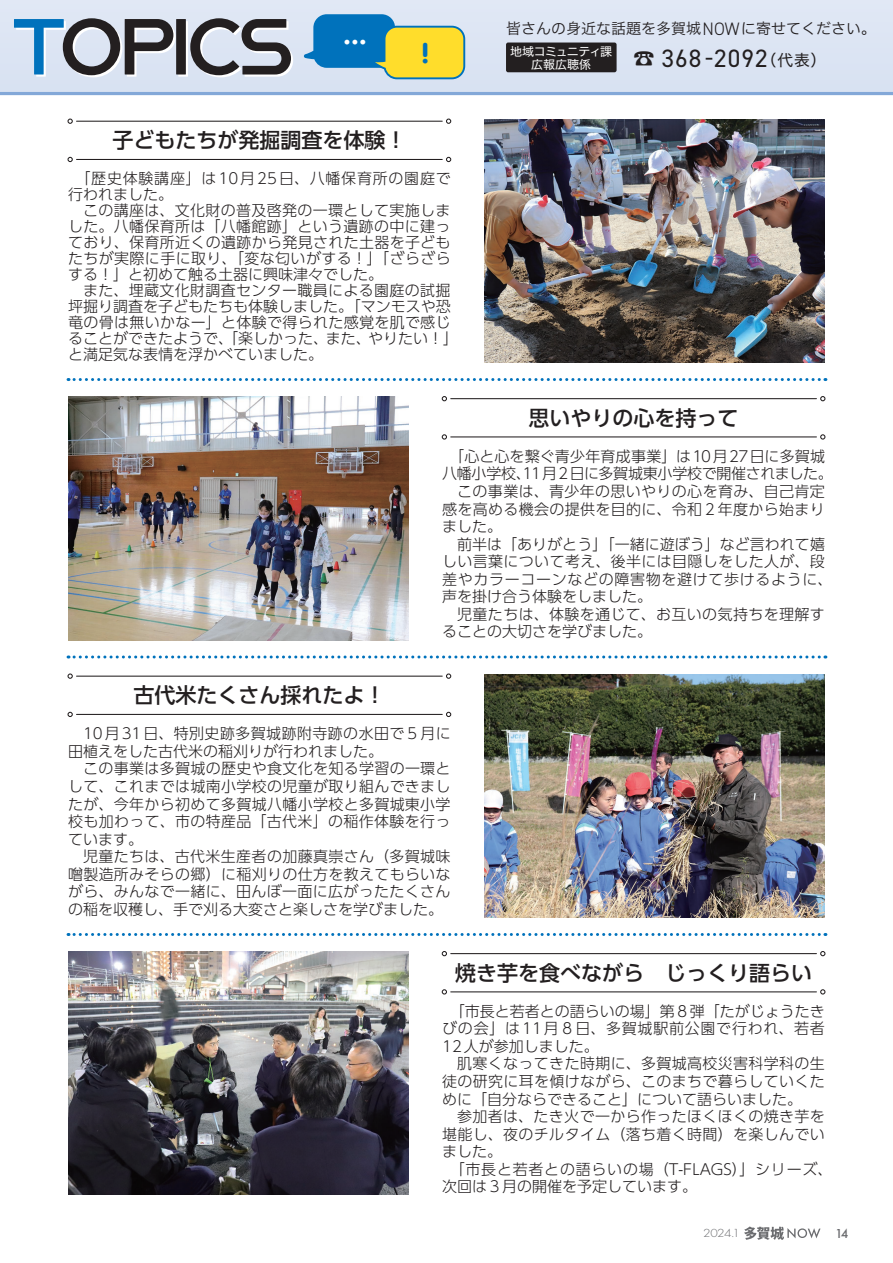
<style>
.page{position:relative;width:893px;height:1263px;background:#fff}
.page>*{position:absolute;margin:0;border:0;box-sizing:border-box;transform-origin:0 0}
.t1{font:29.7px "VAG Rundschrift D";color:#fff}
.t2{font:29.7px "VAG Rundschrift D";color:#0072bc}
.t3{font:25.2px "DIN2014";letter-spacing:.04em;color:#231f20}
.t4{font:500 21px "UD Shin Go Pr 6 N";color:#231f20}
.t5{font:21px "Koz Go Pr 6 N";color:#231f20}
.t6{font:15.75px "Hiragino UD Sans F Std N W4";color:#231f20}
.t7{font:300 15px/17.5px "UD Shin Go Pr 6 N";letter-spacing:.02em;color:#231f20;text-align:justify}
.t8{font:300 15px/16px "UD Shin Go Pr 6 N";color:#231f20}
.t9{font:300 15px/16px "UD Shin Go Pr 6 N";letter-spacing:.05em;color:#231f20}
.t10{font:300 15px/17.5px "UD Shin Go Pr 6 N";letter-spacing:-.015em;color:#231f20;text-align:center}
.t11{font:15px "Hiragino UD Sans F Std N W3";color:#231f20}
.t12{font:300 15px "UD Shin Go Pr 6 N";letter-spacing:.045em;color:#231f20}
.t13{font:500 13.5px "Futura PT";color:#6c6d70}
.t14{font:300 12.15px "Futura PT";color:#6c6d70;scale:1.11 1}
.t15{font:12px "Hiragino UD Sans F Std N W4";letter-spacing:-.075em;color:#fff}
.t16{font:12px "Hiragino UD Sans F Std N W4";letter-spacing:-.04em;color:#fff}
.s1{font-family:"DIN2014";font-weight:300;font-size:18px}
</style>
<div class="page">
<svg style="left:744px;top:1226px;width:76px;height:14px"></svg>
<div style="left:0;top:0;width:893px;height:95px;background:#dce5f3"></div>
<div style="left:178px;top:21px;width:10px;height:56px;background:#fff"></div>
<svg style="left:14px;top:18px;width:162px;height:59px;background:#96a4b3"></svg>
<div style="left:176px;top:19px;width:10px;height:55px;background:#231f20"></div>
<svg style="left:190px;top:18px;width:103px;height:59px;background:#9598a0"></svg>
<div style="left:506px;top:43px;width:111px;height:29px;background:#231f20;border-radius:2px"></div>
<svg style="left:304px;top:14px;width:161px;height:65px;background:#8eb394"></svg>
<svg style="left:68px;top:378px;width:758px;height:3px"></svg>
<svg style="left:68px;top:655px;width:758px;height:3px"></svg>
<svg style="left:68px;top:933px;width:758px;height:3px"></svg>
<svg style="left:68px;top:119px;width:5px;height:5px"></svg>
<svg style="left:446px;top:119px;width:5px;height:5px"></svg>
<hr style="left:77px;top:121px;width:365px;height:1px;background:#231f20">
<svg style="left:68px;top:157px;width:5px;height:5px"></svg>
<svg style="left:446px;top:157px;width:5px;height:5px"></svg>
<hr style="left:77px;top:159px;width:365px;height:1px;background:#231f20">
<svg style="left:442px;top:396px;width:5px;height:5px"></svg>
<svg style="left:820px;top:396px;width:5px;height:5px"></svg>
<hr style="left:451px;top:398px;width:365px;height:1px;background:#231f20">
<svg style="left:442px;top:434px;width:5px;height:6px"></svg>
<svg style="left:820px;top:434px;width:5px;height:6px"></svg>
<hr style="left:451px;top:436px;width:365px;height:1px;background:#231f20">
<svg style="left:442px;top:951px;width:5px;height:5px"></svg>
<svg style="left:820px;top:951px;width:5px;height:5px"></svg>
<hr style="left:451px;top:953px;width:365px;height:1px;background:#231f20">
<svg style="left:442px;top:989px;width:5px;height:5px"></svg>
<svg style="left:820px;top:989px;width:5px;height:5px"></svg>
<hr style="left:451px;top:991px;width:365px;height:1px;background:#231f20">
<svg style="left:68px;top:673px;width:5px;height:6px"></svg>
<svg style="left:446px;top:673px;width:5px;height:6px"></svg>
<hr style="left:77px;top:676px;width:365px;height:1px;background:#231f20">
<svg style="left:68px;top:712px;width:5px;height:5px"></svg>
<svg style="left:446px;top:712px;width:5px;height:5px"></svg>
<hr style="left:77px;top:714px;width:365px;height:1px;background:#231f20">
<img style="left:485px;top:119px;width:340px;height:243px">
<img style="left:485px;top:674px;width:340px;height:243px">
<img style="left:68px;top:396px;width:340px;height:244px">
<img style="left:68px;top:951px;width:340px;height:244px">
<h1 class="t1" style="left:343px;top:16px;width:25px">...</h1>
<h1 class="t2" style="left:422px;top:36px;width:9px">!</h1>
<h3 class="t4" style="left:112px;top:123px;width:295px">子どもたちが発掘調査を体験!</h3>
<p class="t9" style="left:68px;top:170px;width:384px;text-indent:8px">「歴史体験講座」は10月25日、八幡保育所の園庭で行われました。</p>
<p class="t7" style="left:68px;top:202px;width:384px;line-height:16px;text-indent:15px">この講座は、文化財の普及啓発の一環として実施しました。八幡保育所は「八幡館跡」という遺跡の中に建っており、保育所近くの遺跡から発見された土器を子どもたちが実際に手に取り、「変な匂いがする！」「ざらざらする！」と初めて触る土器に興味津々でした。</p>
<p class="t7" style="left:83px;top:281px;width:369px">また、埋蔵文化財調査センター職員による園庭の試掘</p>
<p class="t8" style="left:68px;top:298px;width:384px">坪掘り調査を子どもたちも体験しました。「マンモスや恐</p>
<p class="t7" style="left:68px;top:313px;width:384px">竜の骨は無いかなー」と体験で得られた感覚を肌で感じ</p>
<p class="t7" style="left:368px;top:329px;width:91px">やりたい!「</p>
<p class="t8" style="left:68px;top:330px;width:262px">ることができたようで、「楽しかった、と満足気な表情を浮かべていました。</p>
<p class="t7" style="left:326px;top:329px;width:46px">また、</p>
<p class="t11" style="left:506px;top:17px;width:372px">皆さんの身近な話題を多賀城<span class="s1">NOW</span>に寄せてください。</p>
<p class="t15" style="left:510px;top:42px;width:103px">地域コミュニティ課</p>
<h2 class="t3" style="left:662px;top:43px;width:108px">368-2092</h2>
<h3 class="t5" style="left:634px;top:46px;width:22px">☎</h3>
<p class="t6" style="left:761px;top:48px;width:67px">（代表）</p>
<p class="t16" style="left:531px;top:55px;width:61px">広報広聴係</p>
<h3 class="t4" style="left:529px;top:401px;width:211px">思いやりの心を持って</h3>
<h3 class="t4" style="left:133px;top:678px;width:253px">古代米たくさん採れたよ!</h3>
<p class="t10" style="left:442px;top:447px;width:392px">「心と心を繋ぐ青少年育成事業」は10月27日に多賀城八幡小学校 11月２日に多賀城東小学校で開催されました。</p>
<p class="t7" style="left:516px;top:464px;width:16px">、</p>
<p class="t7" style="left:457px;top:482px;width:369px">この事業は、青少年の思いやりの心を育み、自己肯定</p>
<p class="t7" style="left:442px;top:499px;width:384px">感を高める機会の提供を目的に、令和２年度から始まり</p>
<p class="t7" style="left:442px;top:517px;width:61px">ました。</p>
<p class="t8" style="left:457px;top:535px;width:369px">前半は「ありがとう」「一緒に遊ぼう」など言われて嬉</p>
<p class="t7" style="left:442px;top:552px;width:384px">しい言葉について考え、後半には目隠しをした人が、段</p>
<p class="t12" style="left:442px;top:567px;width:392px">差やカラーコーンなどの障害物を避けて歩けるように、</p>
<p class="t8" style="left:442px;top:588px;width:211px">声を掛け合う体験をしました。</p>
<p class="t7" style="left:457px;top:605px;width:369px">児童たちは、体験を通じて、お互いの気持ちを理解す</p>
<p class="t8" style="left:442px;top:623px;width:211px">ることの大切さを学びました。</p>
<p class="t8" style="left:68px;top:724px;width:384px;line-height:17.5px;text-indent:15px">10月31日、特別史跡多賀城跡附寺跡の水田で５月に田植えをした古代米の稲刈りが行われました。</p>
<p class="t7" style="left:68px;top:759px;width:384px;text-indent:15px">この事業は多賀城の歴史や食文化を知る学習の一環として、これまでは城南小学校の児童が取り組んできましたが、今年から初めて多賀城八幡小学校と多賀城東小学校も加わって、市の特産品「古代米」の稲作体験を行っています。</p>
<p class="t7" style="left:68px;top:847px;width:384px;text-indent:15px">児童たちは、古代米生産者の加藤真崇さん（多賀城味噌製造所みそらの郷）に稲刈りの仕方を教えてもらいながら、みんなで一緒に、田んぼ一面に広がったたくさんの稲を収穫し、手で刈る大変さと楽しさを学びました。</p>
<h3 class="t4" style="left:455px;top:956px;width:358px">焼き芋を食べながら　じっくり語らい</h3>
<p class="t7" style="left:442px;top:1002px;width:384px;text-indent:8px">「市長と若者との語らいの場」第８弾「たがじょうたきびの会」は11月８日、多賀城駅前公園で行われ、若者12人が参加しました。</p>
<p class="t7" style="left:442px;top:1054px;width:384px;text-indent:15px">肌寒くなってきた時期に、多賀城高校災害科学科の生徒の研究に耳を傾けながら、このまちで暮らしていくために「自分ならできること」について語らいました。</p>
<p class="t7" style="left:457px;top:1107px;width:369px">参加者は、たき火で一から作ったほくほくの焼き芋を</p>
<p class="t7" style="left:442px;top:1125px;width:384px">堪能し、夜のチルタイム（落ち着く時間）を楽しんでい</p>
<p class="t7" style="left:442px;top:1142px;width:61px">ました。</p>
<p class="t9" style="left:450px;top:1160px;width:384px">「市長と若者との語らいの場（T-FLAGS）」シリーズ、</p>
<p class="t8" style="left:442px;top:1178px;width:256px">次回は３月の開催を予定しています。</p>
<p class="t14" style="left:703px;top:1226px;width:35px">2024.1</p>
<p class="t13" style="left:835px;top:1225px;width:15px">14</p>
</div>
